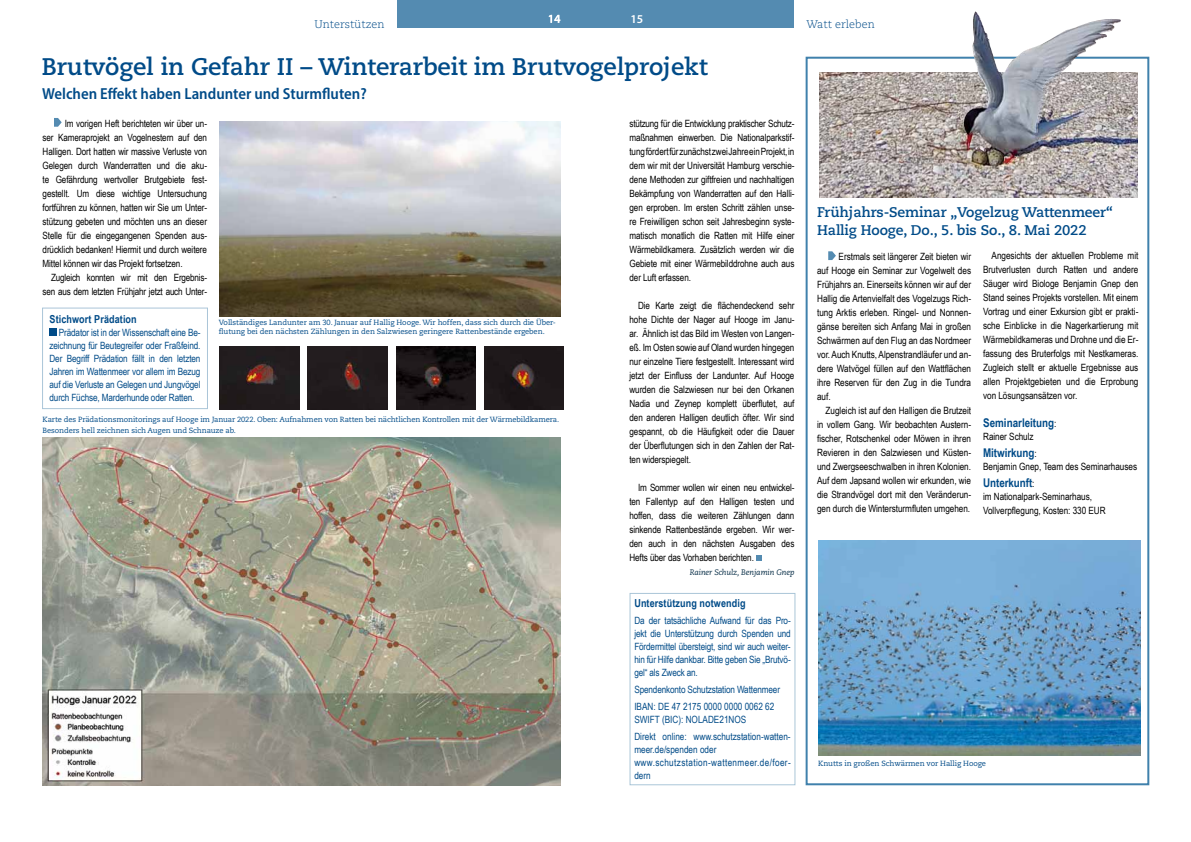
<style>
.page{position:relative;width:1191px;height:842px;background:#fff}
.page>*{position:absolute;margin:0;border:0;box-sizing:border-box;transform-origin:0 0}
.t1{font:700 24px "Caecilia";letter-spacing:-.005em;color:#004b88}
.t2{font:600 semi-condensed 16px "Myriad Pro";color:#004b88}
.t3{font:700 14px/18px "Caecilia";letter-spacing:-.01em;color:#004b88}
.t4{font:700 12px "Arial Narrow";letter-spacing:-.005em;color:#004b88}
.t5{font:600 12px "Myriad Pro";color:#fff}
.t6{font:700 11px "Arial Narrow";letter-spacing:.01em;color:#004b88}
.t7{font:300 11px "Caecilia";color:#004b88}
.t8{font:10px/14px "Arial Narrow";letter-spacing:-.01em;color:#000;text-align:justify}
.t9{font:10px/13px "Arial Narrow";letter-spacing:-.015em;color:#004b88;text-align:justify}
.t10{font:10px/13px "Arial Narrow";letter-spacing:.035em;color:#004b88}
.t11{font:italic 8px "Caecilia";letter-spacing:-.01em;color:#0a3049}
.t12{font:7.5px/9px "Caecilia";letter-spacing:-.015em;color:#004b88}
.s1{font-weight:400;font-size:10px;color:#000}
</style>
<div class="page">
<div style="left:805px;top:57px;width:344px;height:728px;border:2px solid #4081ac"></div>
<img style="left:219px;top:122px;width:342px;height:194px">
<svg style="left:54px;top:118px;width:8px;height:9px"></svg>
<svg style="left:756px;top:555px;width:6px;height:6px"></svg>
<img style="left:43px;top:438px;width:518px;height:347px">
<img style="left:220px;top:347px;width:79px;height:62px">
<img style="left:308px;top:347px;width:79px;height:62px">
<img style="left:396px;top:347px;width:79px;height:62px">
<img style="left:484px;top:347px;width:80px;height:62px">
<svg style="left:828px;top:251px;width:8px;height:9px"></svg>
<img style="left:819px;top:540px;width:322px;height:215px">
<img style="left:819px;top:72px;width:318px;height:126px">
<img style="left:963px;top:11px;width:158px;height:154px">
<div style="left:397px;top:1px;width:198px;height:27px;background:#548bb1"></div>
<div style="left:595px;top:1px;width:199px;height:27px;background:#548bb1"></div>
<svg style="left:549px;top:15px;width:11px;height:8px"></svg>
<div style="left:50px;top:329px;width:7px;height:7px;background:#004b88"></div>
<p class="t7" style="left:314px;top:18px;width:72px">Unterstützen</p>
<p class="t5" style="left:548px;top:11px;width:14px">14</p>
<p class="t5" style="left:630px;top:11px;width:14px">15</p>
<h1 class="t1" style="left:42px;top:53px;width:667px">Brutvögel in Gefahr II – Winterarbeit im Brutvogelprojekt</h1>
<h2 class="t2" style="left:42px;top:84px;width:326px">Welchen Effekt haben Landunter und Sturmfluten?</h2>
<p class="t8" style="left:43px;top:116px;width:166px;text-indent:22px">Im vorigen Heft berichteten wir über un&shy;ser Kameraprojekt an Vogelnestern auf den Halligen. Dort hatten wir massive Verluste von Gelegen durch Wanderratten und die aku&shy;te Gefährdung wertvoller Brutgebiete fest&shy;gestellt. Um diese wichtige Untersuchung fortführen zu können, hatten wir Sie um Unter&shy;stützung gebeten und möchten uns an dieser Stelle für die eingegangenen Spenden aus&shy;drücklich bedanken! Hiermit und durch weitere Mittel können wir das Projekt fortsetzen.</p>
<p class="t8" style="left:43px;top:270px;width:166px;text-align:right">Zugleich konnten wir mit den Ergebnis&shy;sen aus dem letzten Frühjahr jetzt auch Unter-</p>
<p class="t6" style="left:50px;top:313px;width:89px">Stichwort Prädation</p>
<p class="t9" style="left:50px;top:326px;width:152px;text-indent:9px">Prädator ist in der Wissenschaft eine Be&shy;zeichnung für Beutegreifer oder Fraßfeind.<br>Der Begriff Prädation fällt in den letzten Jahren im Wattenmeer vor allem im Bezug auf die Verluste an Gelegen und Jungvögel durch Füchse, Marderhunde oder Ratten.</p>
<p class="t12" style="left:219px;top:318px;width:338px">Vollständiges Landunter am 30. Januar auf Hallig Hooge. Wir hoffen, dass sich durch die Über&shy;flutung bei den nächsten Zählungen in den Salzwiesen geringere Rattenbestände ergeben.</p>
<p class="t12" style="left:43px;top:414px;width:518px;line-height:11.2px">Karte des Prädationsmonitorings auf Hooge im Januar 2022. Oben: Aufnahmen von Ratten bei nächtlichen Kontrollen mit der Wärmebildkamera.<br>Besonders hell zeichnen sich Augen und Schnauze ab.</p>
<p class="t8" style="left:629px;top:116px;width:166px">stützung für die Entwicklung praktischer Schutz&shy;maßnahmen einwerben. Die Nationalparkstif&shy;tungfördert fürzunächst zwei JahreeinProjekt,in dem wir mit der Universität Hamburg verschie&shy;dene Methoden zur giftfreien und nachhaltigen Bekämpfung von Wanderratten auf den Halli&shy;gen erproben. Im ersten Schritt zählen unse&shy;re Freiwilligen schon seit Jahresbeginn syste&shy;matisch monatlich die Ratten mit Hilfe einer Wärmebildkamera. Zusätzlich werden wir die Gebiete mit einer Wärmebilddrohne auch aus der Luft erfassen.</p>
<p class="t8" style="left:629px;top:298px;width:166px;text-indent:9px">Die Karte zeigt die flächendeckend sehr hohe Dichte der Nager auf Hooge im Janu&shy;ar. Ähnlich ist das Bild im Westen von Langen&shy;eß. Im Osten sowie auf Oland wurden hingegen nur einzelne Tiere festgestellt. Interessant wird jetzt der Einfluss der Landunter. Auf Hooge wurden die Salzwiesen nur bei den Orkanen Nadia und Zeynep komplett überflutet, auf den anderen Halligen deutlich öfter. Wir sind gespannt, ob die Häufigkeit oder die Dauer der Überflutungen sich in den Zahlen der Rat&shy;ten widerspiegelt.</p>
<p class="t8" style="left:629px;top:480px;width:166px;text-indent:9px">Im Sommer wollen wir einen neu entwickel&shy;ten Fallentyp auf den Halligen testen und hoffen, dass die weiteren Zählungen dann sinkende Rattenbestände ergeben. Wir wer&shy;den auch in den nächsten Ausgaben des Hefts über das Vorhaben berichten.</p>
<p class="t11" style="left:689px;top:567px;width:106px">Rainer Schulz, Benjamin Gnep</p>
<p class="t6" style="left:634px;top:597px;width:113px">Unterstützung notwendig</p>
<p class="t9" style="left:634px;top:614px;width:158px">Da der tatsächliche Aufwand für das Pro&shy;jekt die Unterstützung durch Spenden und Fördermittel übersteigt, sind wir auch weiter&shy;hin für Hilfe dankbar. Bitte geben Sie „Brutvö&shy;gel“ als Zweck an.</p>
<p class="t9" style="left:634px;top:681px;width:147px;line-height:17px">Spendenkonto Schutzstation Wattenmeer<br>IBAN: DE 47 2175 0000 0000 0062 62</p>
<p class="t9" style="left:634px;top:711px;width:158px;line-height:17px">SWIFT (BIC): NOLADE21NOS<br>Direkt online: www.schutzstation-watten-</p>
<p class="t10" style="left:634px;top:743px;width:158px">meer.de/spenden oder www.schutzstation-wattenmeer.de/foer&shy;dern</p>
<p class="t7" style="left:806px;top:18px;width:70px">Watt erleben</p>
<h3 class="t3" style="left:817px;top:203px;width:297px">Frühjahrs-Seminar „Vogelzug Wattenmeer“<br>Hallig Hooge, Do., 5. bis So., 8. Mai 2022</h3>
<p class="t8" style="left:817px;top:249px;width:155px;text-indent:22px">Erstmals seit längerer Zeit bieten wir auf Hooge ein Seminar zur Vogelwelt des Frühjahrs an. Einerseits können wir auf der Hallig die Artenvielfalt des Vogelzugs Rich&shy;tung Arktis erleben. Ringel- und Nonnen&shy;gänse bereiten sich Anfang Mai in großen Schwärmen auf den Flug an das Nordmeer vor. Auch Knutts, Alpenstrandläufer und an&shy;dere Watvögel füllen auf den Wattflächen ihre Reserven für den Zug in die Tundra auf.</p>
<p class="t8" style="left:817px;top:403px;width:155px;text-indent:8px">Zugleich ist auf den Halligen die Brutzeit in vollem Gang. Wir beobachten Austern&shy;fischer, Rotschenkel oder Möwen in ihren Revieren in den Salzwiesen und Küsten&shy;und Zwergseeschwalben in ihren Kolonien.<br>Auf dem Japsand wollen wir erkunden, wie die Strandvögel dort mit den Veränderun&shy;gen durch die Wintersturmfluten umgehen.</p>
<p class="t8" style="left:983px;top:248px;width:157px;text-indent:8px">Angesichts der aktuellen Probleme mit Brutverlusten durch Ratten und andere Säuger wird Biologe Benjamin Gnep den Stand seines Projekts vorstellen. Mit einem Vortrag und einer Exkursion gibt er prakti&shy;sche Einblicke in die Nagerkartierung mit Wärmebildkameras und Drohne und die Er&shy;fassung des Bruterfolgs mit Nestkameras.<br>Zugleich stellt er aktuelle Ergebnisse aus allen Projektgebieten und die Erprobung von Lösungsansätzen vor.</p>
<p class="t4" style="left:983px;top:415px;width:75px">Seminarleitung<span class="s1">:</span></p>
<p class="t8" style="left:983px;top:429px;width:52px">Rainer Schulz</p>
<p class="t4" style="left:983px;top:445px;width:55px">Mitwirkung<span class="s1">:</span></p>
<p class="t8" style="left:983px;top:459px;width:155px">Benjamin Gnep, Team des Seminarhauses</p>
<p class="t4" style="left:983px;top:475px;width:53px">Unterkunft<span class="s1">:</span></p>
<p class="t8" style="left:983px;top:489px;width:124px">im Nationalpark-Seminarhaus,<br>Vollverpflegung, Kosten: 330 EUR</p>
<p class="t12" style="left:818px;top:759px;width:169px">Knutts in großen Schwärmen vor Hallig Hooge</p>
</div>
